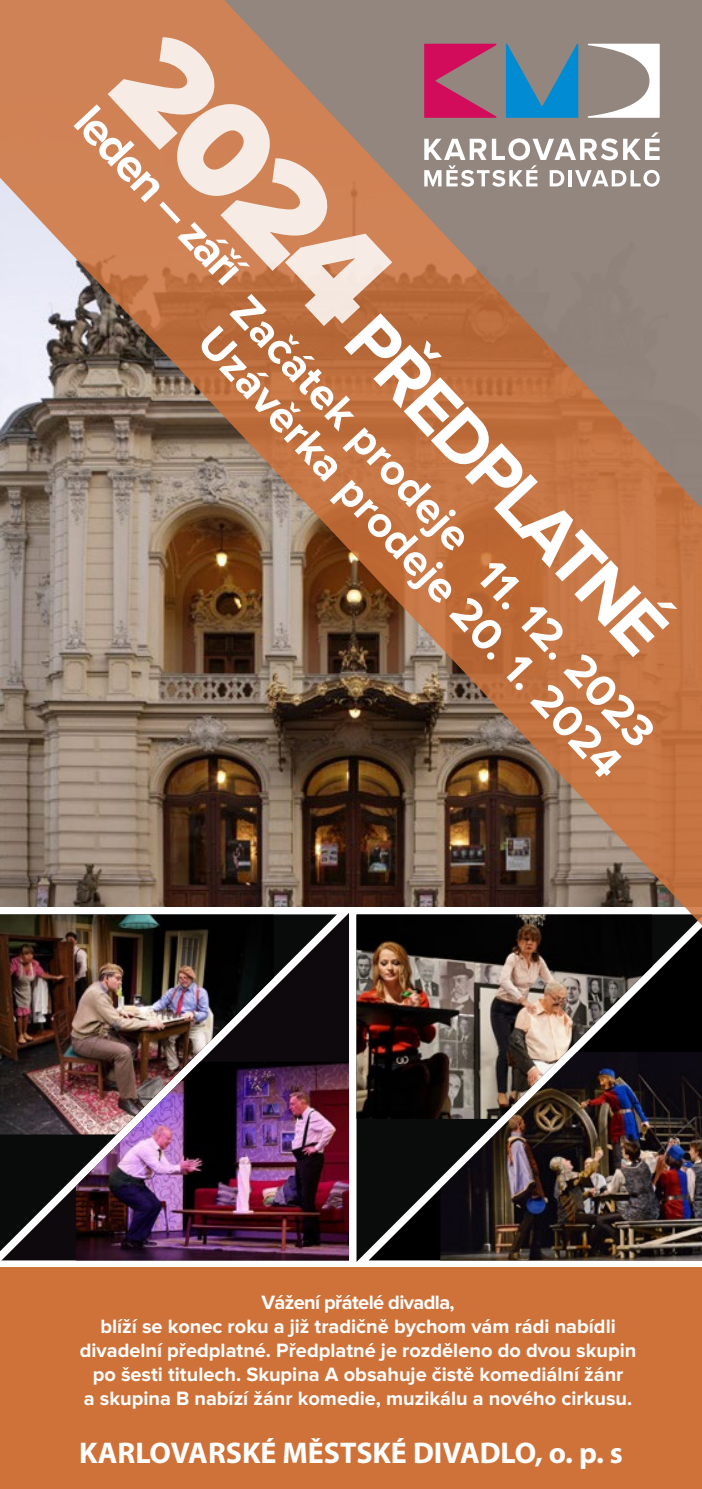
<style>
.page{position:relative;width:702px;height:1489px;background:#fff}
.page>*{position:absolute;margin:0;border:0;box-sizing:border-box;transform-origin:0 0}
.t1{font:900 140px "Proxima Nova";color:#fff}
.t2{font:700 74.75px "Proxima Nova";color:#fff}
.t3{font:700 47.5px "Proxima Nova";color:#fff}
.t4{font:700 45px/45px "Proxima Nova";color:#fff}
.t5{font:700 30px "Myriad Pro";color:#fff}
.t6{font:700 20px/24px "Proxima Nova";color:#fff;text-align:center}
</style>
<div class="page">
<div style="left:0;top:1429px;width:702px;height:59px;background:#ce723a"></div>
<div style="left:0;top:1267px;width:702px;height:177px;background:#ce723a"></div>
<img style="left:356px;top:978px;width:12px;height:140px">
<img style="left:1px;top:978px;width:348px;height:282px">
<img style="left:76px;top:1061px;width:273px;height:199px">
<img style="left:368px;top:978px;width:334px;height:282px">
<img style="left:440px;top:1051px;width:262px;height:209px">
<img style="left:0;top:0;width:702px;height:978px">
<svg style="left:99px;top:0;width:603px;height:654px;background:#ac7857"></svg>
<svg style="left:506px;top:44px;width:72px;height:74px;background:#3c88af"></svg>
<svg style="left:424px;top:44px;width:72px;height:74px;background:#b73e69"></svg>
<svg style="left:587px;top:44px;width:72px;height:74px"></svg>
<svg style="left:424px;top:132px;width:235px;height:55px"></svg>
<h1 class="t1" style="left:185px;top:14px;width:337px;rotate:47deg">2024</h1>
<h3 class="t3" style="left:99px;top:98px;width:226px;rotate:47deg">leden – září</h3>
<h3 class="t4" style="left:254px;top:289px;width:599px;rotate:47deg">Začátek prodeje 11. 12. 2023<br>Uzávěrka prodeje 20. 1. 2024</h3>
<h2 class="t2" style="left:384px;top:303px;width:433px;rotate:47deg">PŘEDPLATNÉ</h2>
<p class="t6" style="left:80px;top:1290px;width:558px">Vážení přátelé divadla,<br>blíží se konec roku a již tradičně bychom vám rádi nabídli divadelní předplatné. Předplatné je rozděleno do dvou skupin po šesti titulech. Skupina A obsahuje čistě komediální žánr<br>a skupina B nabízí žánr komedie, muzikálu a nového cirkusu.</p>
<h3 class="t5" style="left:79px;top:1432px;width:545px">KARLOVARSKÉ MĚSTSKÉ DIVADLO, o. p. s</h3>
</div>
